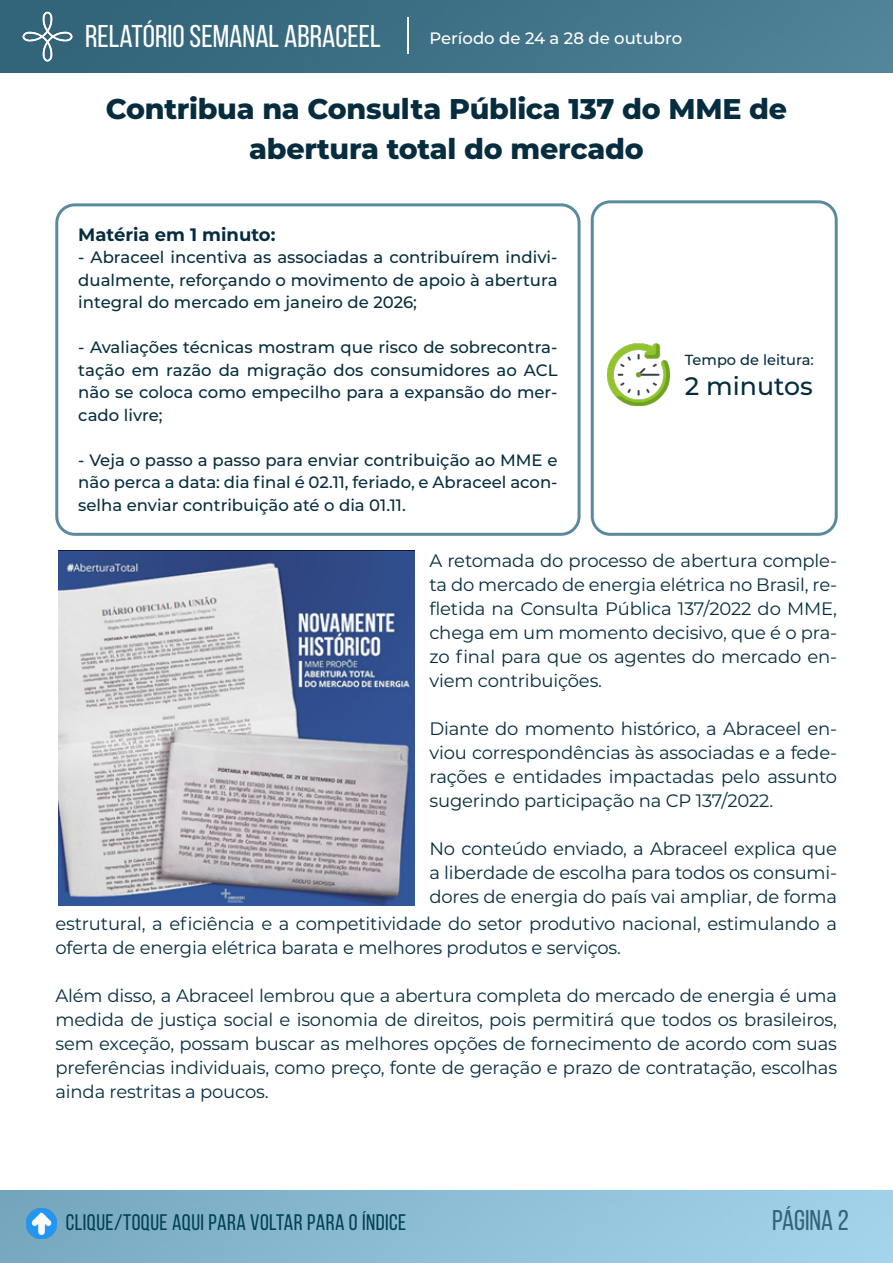
<style>
.page{position:relative;width:893px;height:1263px;background:#fff}
.page>*{position:absolute;margin:0;border:0;box-sizing:border-box;transform-origin:0 0}
.t1{font:31.5px "Bebas Neue";color:#fff}
.t2{font:800 28.5px/40.5px "Montserrat";letter-spacing:-.01em;color:#062d3f;text-align:center}
.t3{font:28.5px "Bebas Neue";color:#326479}
.t4{font:500 25.2px "Montserrat";color:#062d3f}
.t5{font:22.5px "Bebas Neue";letter-spacing:.02em;color:#014153}
.t6{font:18px/24px "Montserrat";letter-spacing:-.01em;color:#062d3f;text-align:justify}
.t7{font:700 18px "Montserrat";color:#062d3f}
.t8{font:500 16.5px/22.5px "Montserrat";color:#062d3f;text-align:justify}
.t9{font:500 16.5px "Montserrat";color:#fff}
.t10{font:500 14.55px "Montserrat";color:#062d3f}
</style>
<div class="page">
<img style="left:0;top:0;width:893px;height:72px">
<img style="left:0;top:1191px;width:892px;height:72px">
<img style="left:23px;top:11px;width:50px;height:50px">
<hr style="left:407px;top:17px;width:2px;height:37px;background:#fff">
<img style="left:27px;top:1209px;width:29px;height:29px">
<div style="left:591px;top:200px;width:247px;height:336px;border:3px solid #5a8aa0;border-radius:18px"></div>
<div style="left:55px;top:203px;width:526px;height:333px;border:3px solid #5a8aa0;border-radius:18px"></div>
<img style="left:607px;top:343px;width:63px;height:62px">
<img style="left:59px;top:550px;width:356px;height:356px">
<h1 class="t1" style="left:85px;top:19px;width:297px">RELATÓRIO SEMANAL ABRACEEL</h1>
<p class="t9" style="left:429px;top:26px;width:254px">Período de 24 a 28 de outubro</p>
<h2 class="t2" style="left:106px;top:87px;width:683px">Contribua na Consulta Pública 137 do MME de abertura total do mercado</h2>
<p class="t7" style="left:78px;top:222px;width:199px">Matéria em 1 minuto:</p>
<p class="t8" style="left:78px;top:246px;width:481px">- Abraceel incentiva as associadas a contribuírem indivi&shy;dualmente, reforçando o movimento de apoio à abertura integral do mercado em janeiro de 2026;</p>
<p class="t8" style="left:78px;top:336px;width:481px">- Avaliações técnicas mostram que risco de sobrecontra&shy;tação em razão da migração dos consumidores ao ACL não se coloca como empecilho para a expansão do mer&shy;cado livre;</p>
<p class="t8" style="left:78px;top:448px;width:481px">- Veja o passo a passo para enviar contribuição ao MME e não perca a data: dia final é 02.11, feriado, e Abraceel acon&shy;selha enviar contribuição até o dia 01.11.</p>
<p class="t10" style="left:685px;top:349px;width:131px">Tempo de leitura:</p>
<h3 class="t4" style="left:685px;top:368px;width:129px">2 minutos</h3>
<p class="t6" style="left:429px;top:548px;width:409px">A retomada do processo de abertura comple&shy;ta do mercado de energia elétrica no Brasil, re&shy;fletida na Consulta Pública 137/2022 do MME, chega em um momento decisivo, que é o pra&shy;zo final para que os agentes do mercado en&shy;viem contribuições.</p>
<p class="t6" style="left:429px;top:716px;width:409px">Diante do momento histórico, a Abraceel en&shy;viou correspondências às associadas e a fede&shy;rações e entidades impactadas pelo assunto sugerindo participação na CP 137/2022.</p>
<p class="t6" style="left:429px;top:836px;width:409px">No conteúdo enviado, a Abraceel explica que a liberdade de escolha para todos os consumi&shy;dores de energia do país vai ampliar, de forma</p>
<p class="t6" style="left:55px;top:910px;width:783px">estrutural, a eficiência e a competitividade do setor produtivo nacional, estimulando a oferta de energia elétrica barata e melhores produtos e serviços.</p>
<p class="t6" style="left:55px;top:982px;width:783px">Além disso, a Abraceel lembrou que a abertura completa do mercado de energia é uma medida de justiça social e isonomia de direitos, pois permitirá que todos os brasileiros, sem exceção, possam buscar as melhores opções de fornecimento de acordo com suas preferências individuais, como preço, fonte de geração e prazo de contratação, escolhas ainda restritas a poucos.</p>
<p class="t5" style="left:66px;top:1210px;width:342px">CLIQUE/TOQUE AQUI PARA VOLTAR PARA O ÍNDICE</p>
<h2 class="t3" style="left:772px;top:1205px;width:78px">PÁGINA 2</h2>
</div>
